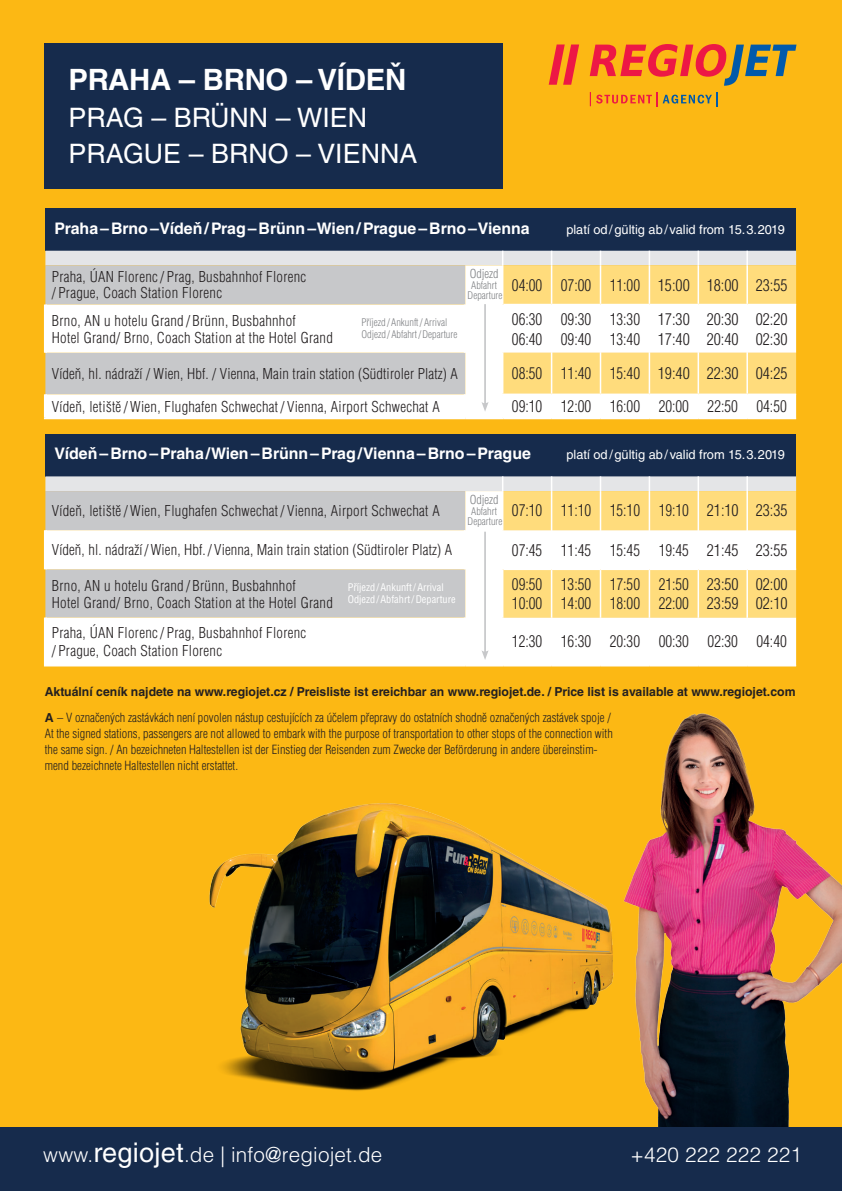
<style>
.page{position:relative;width:842px;height:1191px;background:#fcb814}
.page>*{position:absolute;margin:0;border:0;box-sizing:border-box;transform-origin:0 0}
.t1{font:700 29.4px "Helvetica LT Std";letter-spacing:-.01em;color:#fff}
.t2{font:26.8px/36.6px "Helvetica LT Std";color:#fff}
.t3{font:300 20.6px "Helvetica LT Std";letter-spacing:.01em;color:#fff}
.t4{font:300 condensed 16px/19.2px "Helvetica LT Std";color:#231f20;scale:.95 1}
.t5{font:300 condensed 16px/19.2px "Helvetica LT Std";color:#231f20}
.t6{font:700 15.9px "Helvetica LT Std";color:#fff}
.t7{font:300 condensed 14.7px/17.2px "Helvetica LT Std";letter-spacing:.02em;color:#231f20}
.t8{font:12.8px "Helvetica LT Std";color:#fff}
.t9{font:300 condensed 12.4px/16px "Helvetica LT Std";color:#231f20}
.t10{font:700 12.4px "Helvetica LT Std";color:#231f20}
.t11{font:300 condensed 12.1px "Helvetica LT Std";color:#808285}
.t12{font:300 condensed 10.3px/12px "Helvetica LT Std";color:#808285}
.t13{font:condensed 10.3px/12px "Helvetica LT Std";color:#fff}
.s1{font-size:10.3px;color:#808285}
.s2{font-weight:700;font-stretch:normal}
.s3{font-weight:400;font-size:27.1px}
</style>
<div class="page">
<img style="left:209px;top:803px;width:359px;height:288px">
<div style="left:45px;top:43px;width:458px;height:146px;background:#162b4c"></div>
<svg style="left:590px;top:92px;width:127px;height:14px"></svg>
<svg style="left:590px;top:44px;width:206px;height:42px"></svg>
<svg style="left:549px;top:44px;width:30px;height:41px"></svg>
<img style="left:568px;top:659px;width:274px;height:468px">
<div style="left:45px;top:208px;width:751px;height:43px;background:#162b4c"></div>
<hr style="left:44px;top:304px;width:3px;height:49px;background:#fff">
<hr style="left:44px;top:394px;width:3px;height:24px;background:#fff">
<hr style="left:44px;top:418px;width:421px;height:1px;background:#fff">
<hr style="left:465px;top:418px;width:38px;height:1px;background:#fff">
<hr style="left:503px;top:418px;width:49px;height:1px;background:#fff">
<hr style="left:552px;top:418px;width:48px;height:1px;background:#fff">
<hr style="left:600px;top:418px;width:49px;height:1px;background:#fff">
<hr style="left:649px;top:418px;width:49px;height:1px;background:#fff">
<hr style="left:698px;top:418px;width:49px;height:1px;background:#fff">
<hr style="left:747px;top:418px;width:49px;height:1px;background:#fff">
<svg style="left:45px;top:251px;width:751px;height:167px"></svg>
<div style="left:45px;top:434px;width:751px;height:42px;background:#162b4c"></div>
<hr style="left:44px;top:530px;width:3px;height:39px;background:#fff">
<hr style="left:44px;top:617px;width:3px;height:48px;background:#fff">
<hr style="left:44px;top:665px;width:421px;height:1px;background:#fff">
<svg style="left:45px;top:476px;width:751px;height:190px"></svg>
<div style="left:0;top:1127px;width:842px;height:64px;background:#162b4c"></div>
<h1 class="t1" style="left:69px;top:62px;width:339px">PRAHA – Brno – Vídeň</h1>
<h2 class="t2" style="left:69px;top:99px;width:350px">PRAG – Brünn – WIEN<br>PRAGUE – BRNO – VIENNA</h2>
<p class="t6" style="left:55px;top:218px;width:477px">Praha–Brno–Vídeň/Prag–Brünn–Wien/Prague–Brno–Vienna</p>
<p class="t8" style="left:566px;top:222px;width:220px">platí od/gültig ab/ valid from 15.3.2019</p>
<p class="t7" style="left:52px;top:269px;width:256px;line-height:16px">Praha, ÚAN Florenc/ Prag, Busbahnhof Florenc / Prague, Coach Station Florenc</p>
<p class="t11" style="left:470px;top:266px;width:30px">Odjezd</p>
<p class="t4" style="left:471px;top:275px;width:335px"><span class="s1">Abfahrt</span> 04:00 07:00 11:00 15:00 18:00 23:55</p>
<p class="t12" style="left:468px;top:289px;width:36px">Departure</p>
<p class="t7" style="left:52px;top:312px;width:282px">Brno, AN u hotelu Grand / Brünn, Busbahnhof<br>Hotel Grand/ Brno, Coach Station at the Hotel Grand</p>
<p class="t4" style="left:512px;top:310px;width:33px">06:30<br>06:40</p>
<p class="t4" style="left:561px;top:310px;width:33px">09:30<br>09:40</p>
<p class="t4" style="left:610px;top:310px;width:33px">13:30<br>13:40</p>
<p class="t5" style="left:658px;top:310px;width:33px">17:30<br>17:40</p>
<p class="t5" style="left:707px;top:310px;width:33px">20:30<br>20:40</p>
<p class="t5" style="left:756px;top:310px;width:33px">02:20<br>02:30</p>
<p class="t7" style="left:52px;top:365px;width:407px">Vídeň, hl. nádraží / Wien, Hbf. / Vienna, Main train station (Südtiroler Platz) A</p>
<p class="t4" style="left:512px;top:364px;width:292px">08:50 11:40 15:40 19:40 22:30 04:25</p>
<p class="t7" style="left:52px;top:398px;width:389px">Vídeň, letiště/ Wien, Flughafen Schwechat / Vienna, Airport Schwechat A</p>
<p class="t4" style="left:512px;top:397px;width:291px">09:10 12:00 16:00 20:00 22:50 04:50</p>
<p class="t12" style="left:361px;top:316px;width:97px">Příjezd /Ankunft/Arrival<br>Odjezd /Abfahrt/Departure</p>
<p class="t6" style="left:55px;top:444px;width:478px">Vídeň–Brno–Praha/Wien–Brünn–Prag/Vienna–Brno–Prague</p>
<p class="t8" style="left:566px;top:447px;width:220px">platí od/gültig ab/ valid from 15.3.2019</p>
<p class="t7" style="left:52px;top:502px;width:389px">Vídeň, letiště/ Wien, Flughafen Schwechat / Vienna, Airport Schwechat A</p>
<p class="t11" style="left:470px;top:492px;width:30px">Odjezd</p>
<p class="t4" style="left:471px;top:501px;width:335px"><span class="s1">Abfahrt</span> 07:10 11:10 15:10 19:10 21:10 23:35</p>
<p class="t12" style="left:468px;top:515px;width:36px">Departure</p>
<p class="t7" style="left:52px;top:541px;width:402px">Vídeň, hl. nádraží / Wien, Hbf. / Vienna, Main train station (Südtiroler Platz) A</p>
<p class="t4" style="left:512px;top:540px;width:292px">07:45 11:45 15:45 19:45 21:45 23:55</p>
<p class="t7" style="left:52px;top:576px;width:282px">Brno, AN u hotelu Grand / Brünn, Busbahnhof<br>Hotel Grand/ Brno, Coach Station at the Hotel Grand</p>
<p class="t4" style="left:512px;top:574px;width:33px">09:50<br>10:00</p>
<p class="t4" style="left:561px;top:574px;width:33px">13:50<br>14:00</p>
<p class="t4" style="left:610px;top:574px;width:33px">17:50<br>18:00</p>
<p class="t4" style="left:659px;top:574px;width:33px">21:50<br>22:00</p>
<p class="t5" style="left:707px;top:574px;width:33px">23:50<br>23:59</p>
<p class="t5" style="left:756px;top:574px;width:33px">02:00<br>02:10</p>
<p class="t7" style="left:52px;top:624px;width:256px;line-height:17.6px">Praha, ÚAN Florenc/ Prag, Busbahnhof Florenc / Prague, Coach Station Florenc</p>
<p class="t4" style="left:512px;top:632px;width:291px">12:30 16:30 20:30 00:30 02:30 04:40</p>
<p class="t13" style="left:348px;top:581px;width:109px">Příjezd /Ankunft/Arrival<br>Odjezd /Abfahrt/Departure</p>
<p class="t10" style="left:45px;top:684px;width:752px">Aktuální ceník najdete na www.regiojet.cz / Preisliste ist ereichbar an www.regiojet.de. / Price list is available at www.regiojet.com</p>
<p class="t9" style="left:45px;top:709px;width:569px"><span class="s2">A</span> – V označených zastávkách není povolen nástup cestujících za účelem přepravy do ostatních shodně označených zastávek spoje / At the signed stations, passengers are not allowed to embark with the purpose of transportation to other stops of the connection with the same sign. / An bezeichneten Haltestellen ist der Einstieg der Reisenden zum Zwecke der Beförderung in andere übereinstim&shy;mend bezeichnete Haltestellen nicht erstattet.</p>
<h3 class="t3" style="left:43px;top:1142px;width:341px">www.<span class="s3">regiojet</span>.de | info@regiojet.de</h3>
<h3 class="t3" style="left:630px;top:1142px;width:173px">+420 222 222 221</h3>
</div>
